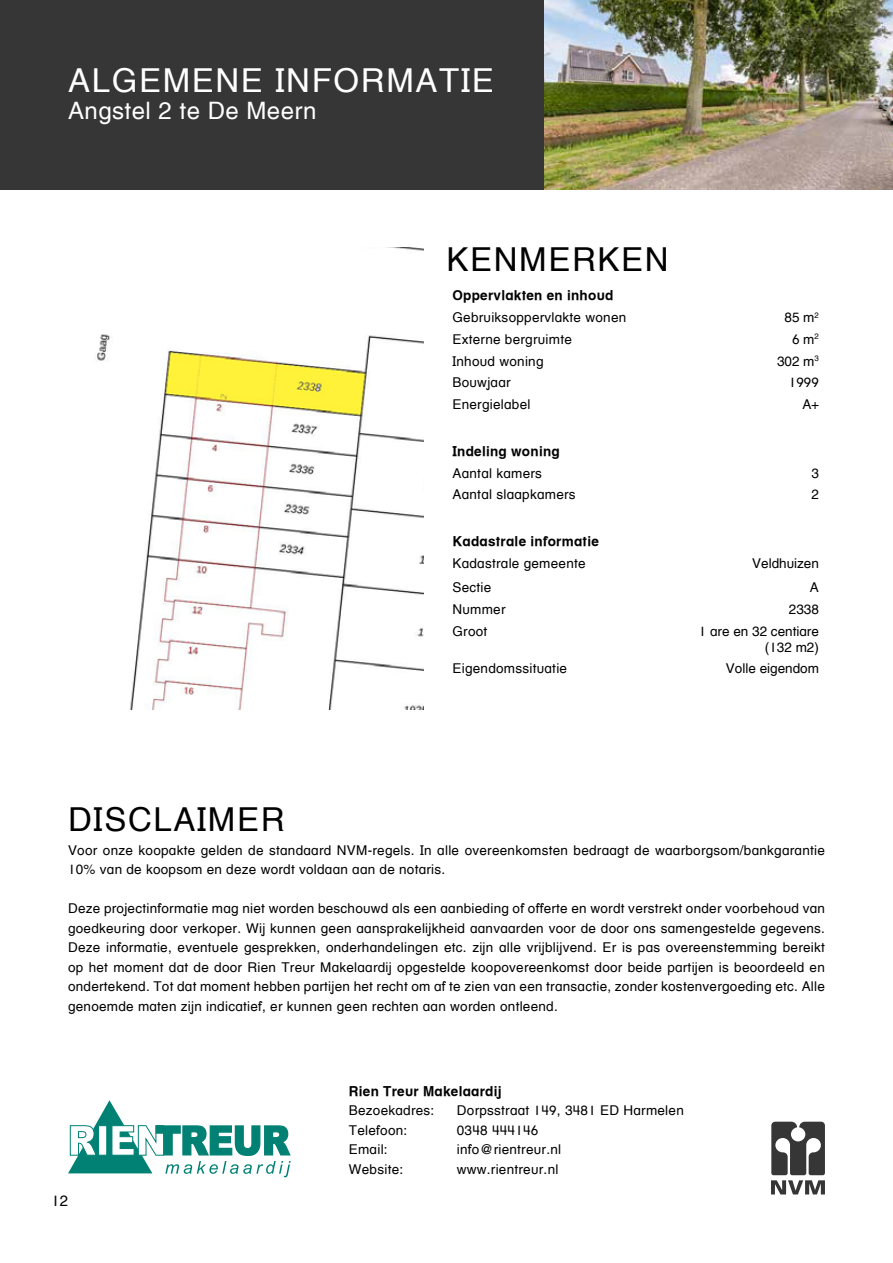
<style>
.page{position:relative;width:893px;height:1263px;background:#fff}
.page>*{position:absolute;margin:0;border:0;box-sizing:border-box;transform-origin:0 0}
.t1{font:33px "Helvetica W02 Textbook Rg";letter-spacing:.05em;color:#000}
.t2{font:33px "Helvetica W02 Textbook Rg";letter-spacing:.05em;color:#fff}
.t3{font:24px "Helvetica W02 Textbook Rg";letter-spacing:.02em;color:#fff}
.t4{font:15px "Helvetica W02 Textbook Rg";color:#000}
.t5{font:13.5px/19.5px "Helvetica W02 Textbook Rg";letter-spacing:.02em;color:#000}
.t6{font:700 13.5px "Helvetica Textbook LT";letter-spacing:.02em;color:#000}
.t7{font:13.5px/16.2px "Helvetica W02 Textbook Rg";color:#000;text-align:right}
</style>
<div class="page">
<div style="left:0;top:0;width:544px;height:189px;background:#373636"></div>
<img style="left:544px;top:0;width:349px;height:189px">
<img style="left:97px;top:247px;width:326px;height:463px">
<svg style="left:771px;top:1122px;width:54px;height:72px"></svg>
<svg style="left:68px;top:1100px;width:223px;height:77px"></svg>
<h1 class="t2" style="left:68px;top:59px;width:427px">ALGEMENE INFORMATIE</h1>
<h2 class="t3" style="left:68px;top:95px;width:250px">Angstel 2 te De Meern</h2>
<h1 class="t1" style="left:446px;top:238px;width:224px">KENMERKEN</h1>
<p class="t6" style="left:452px;top:287px;width:162px">Oppervlakten en inhoud</p>
<p class="t5" style="left:452px;top:307px;width:175px">Gebruiksoppervlakte wonen</p>
<p class="t5" style="left:784px;top:307px;width:36px">85 m<sup>2</sup></p>
<p class="t5" style="left:452px;top:329px;width:121px">Externe bergruimte</p>
<p class="t5" style="left:792px;top:329px;width:28px">6 m<sup>2</sup></p>
<p class="t5" style="left:452px;top:351px;width:93px">Inhoud woning</p>
<p class="t5" style="left:777px;top:351px;width:43px">302 m<sup>3</sup></p>
<p class="t5" style="left:452px;top:373px;width:60px">Bouwjaar</p>
<p class="t5" style="left:789px;top:373px;width:32px">1999</p>
<p class="t5" style="left:452px;top:394px;width:80px">Energielabel</p>
<p class="t5" style="left:802px;top:394px;width:18px">A+</p>
<p class="t6" style="left:452px;top:443px;width:109px">Indeling woning</p>
<p class="t5" style="left:452px;top:463px;width:91px">Aantal kamers</p>
<p class="t5" style="left:811px;top:463px;width:9px">3</p>
<p class="t5" style="left:452px;top:485px;width:125px">Aantal slaapkamers</p>
<p class="t5" style="left:811px;top:485px;width:9px">2</p>
<p class="t6" style="left:452px;top:533px;width:148px">Kadastrale informatie</p>
<p class="t5" style="left:452px;top:553px;width:135px">Kadastrale gemeente</p>
<p class="t7" style="left:752px;top:555px;width:68px">Veldhuizen</p>
<p class="t5" style="left:452px;top:577px;width:40px">Sectie</p>
<p class="t5" style="left:810px;top:577px;width:11px">A</p>
<p class="t5" style="left:452px;top:599px;width:55px">Nummer</p>
<p class="t5" style="left:789px;top:599px;width:32px">2338</p>
<p class="t5" style="left:452px;top:621px;width:36px">Groot</p>
<p class="t7" style="left:699px;top:623px;width:122px">1 are en 32 centiare (132 m2)</p>
<p class="t5" style="left:452px;top:659px;width:116px">Eigendomssituatie</p>
<p class="t7" style="left:726px;top:660px;width:95px">Volle eigendom</p>
<h1 class="t1" style="left:68px;top:798px;width:218px">DISCLAIMER</h1>
<p class="t5" style="left:68px;top:840px;width:758px">Voor onze koopakte gelden de standaard NVM-regels. In alle overeenkomsten bedraagt de waarborgsom/bankgarantie<br>10% van de koopsom en deze wordt voldaan aan de notaris.</p>
<p class="t5" style="left:68px;top:899px;width:758px;text-align:justify">Deze projectinformatie mag niet worden beschouwd als een aanbieding of offerte en wordt verstrekt onder voorbehoud van goedkeuring door verkoper. Wij kunnen geen aansprakelijkheid aanvaarden voor de door ons samengestelde gegevens.<br>Deze informatie, eventuele gesprekken, onderhandelingen etc. zijn alle vrijblijvend. Er is pas overeenstemming bereikt op het moment dat de door Rien Treur Makelaardij opgestelde koopovereenkomst door beide partijen is beoordeeld en ondertekend. Tot dat moment hebben partijen het recht om af te zien van een transactie, zonder kostenvergoeding etc. Alle genoemde maten zijn indicatief, er kunnen geen rechten aan worden ontleend.</p>
<p class="t4" style="left:51px;top:1191px;width:18px">12</p>
<p class="t6" style="left:349px;top:1083px;width:154px">Rien Treur Makelaardij</p>
<p class="t5" style="left:349px;top:1101px;width:87px">Bezoekadres:</p>
<p class="t5" style="left:457px;top:1101px;width:228px">Dorpsstraat 149, 3481 ED Harmelen</p>
<p class="t5" style="left:349px;top:1120px;width:60px">Telefoon:</p>
<p class="t5" style="left:457px;top:1120px;width:83px">0348 444146</p>
<p class="t5" style="left:349px;top:1140px;width:40px">Email:</p>
<p class="t5" style="left:457px;top:1140px;width:106px">info@rientreur.nl</p>
<p class="t5" style="left:349px;top:1159px;width:56px">Website:</p>
<p class="t5" style="left:457px;top:1159px;width:103px">www.rientreur.nl</p>
</div>
